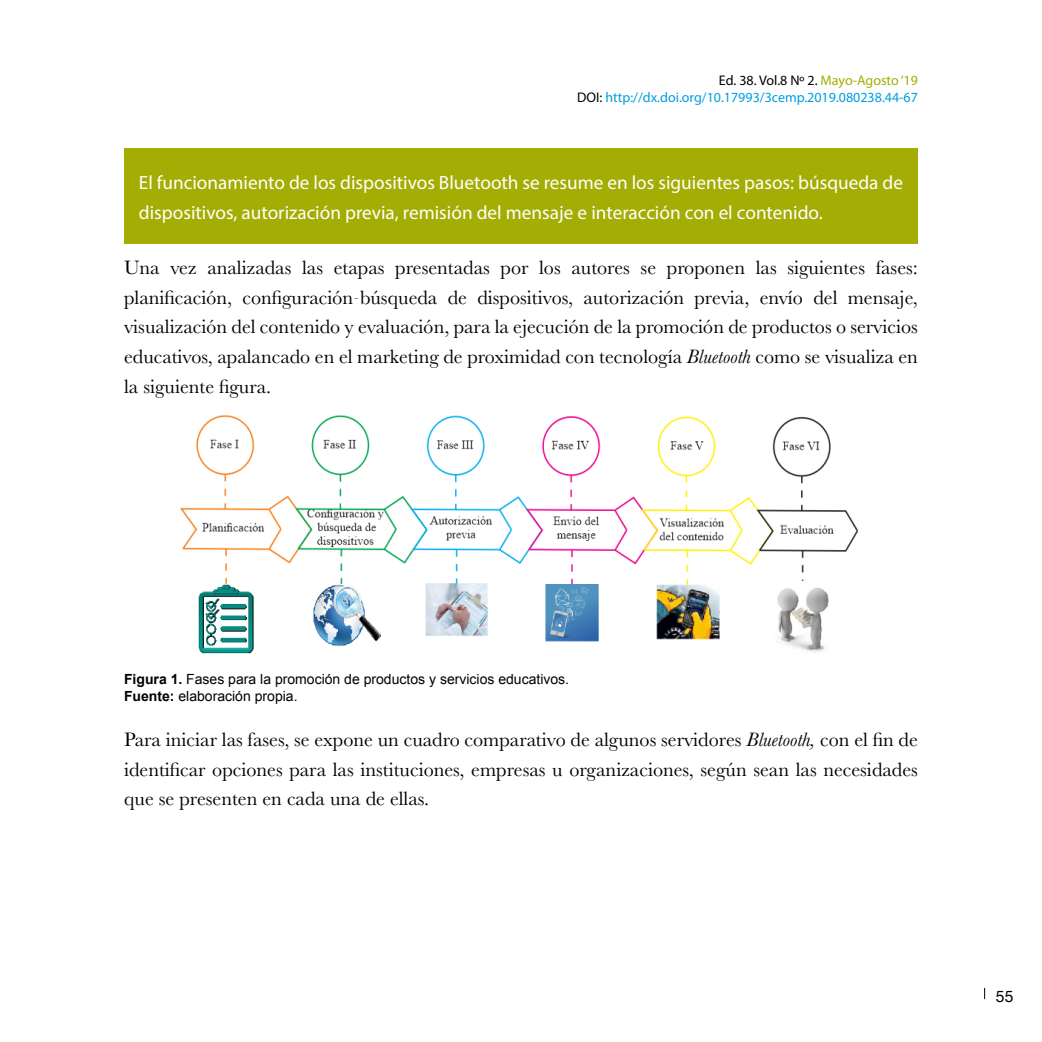
<style>
.page{position:relative;width:1042px;height:1042px;background:#fff}
.page>*{position:absolute;margin:0;border:0;box-sizing:border-box;transform-origin:0 0}
.t1{font:20.12px/29.8px "Baskerville";color:#000;text-align:justify}
.t2{font:19.25px/29.8px "Myriad Pro";color:#fff}
.t3{font:15.75px "Helvetica Neue";color:#000}
.t4{font:14px/17.5px "Arial";color:#000}
.t5{font:14px/16.8px "Myriad Pro";color:#009ee0;text-align:right}
.s1{color:#000}
.s2{color:#a3ad03}
.s3{font-family:"Helvetica Neue";font-weight:200}
.s4{font-style:italic}
.s5{font-weight:700}
</style>
<div class="page">
<div style="left:124px;top:149px;width:794px;height:95px;background:#a3ad03"></div>
<img style="left:180px;top:414px;width:679px;height:240px">
<p class="t5" style="left:577px;top:72px;width:342px"><span class="s1">Ed. 38. Vol.8 Nº 2.</span> <span class="s2">Mayo-Agosto ‘19<br></span><span class="s1">DOI:</span> http://dx.doi.org/10.17993/3cemp.2019.080238.44-67</p>
<p class="t2" style="left:139px;top:167px;width:765px">El funcionamiento de los dispositivos Bluetooth se resume en los siguientes pasos: búsqueda de dispositivos, autorización previa, remisión del mensaje e interacción con el contenido.</p>
<p class="t1" style="left:124px;top:253px;width:795px">Una vez analizadas las etapas presentadas por los autores se proponen las siguientes fases: planificación, configuración<span class="s3">-</span>búsqueda de dispositivos, autorización previa, envío del mensaje, visualización del contenido y evaluación, para la ejecución de la promoción de productos o servicios educativos, apalancado en el marketing de proximidad con tecnología <span class="s4">Bluetooth</span> como se visualiza en la siguiente figura.</p>
<p class="t4" style="left:124px;top:670px;width:447px"><span class="s5">Figura 1.</span> Fases para la promoción de productos y servicios educativos.<br><span class="s5">Fuente:</span> elaboración propia.</p>
<p class="t1" style="left:124px;top:725px;width:795px">Para iniciar las fases, se expone un cuadro comparativo de algunos servidores <span class="s4">Bluetooth,</span> con el fin de identificar opciones para las instituciones, empresas u organizaciones, según sean las necesidades que se presenten en cada una de ellas.</p>
<p class="t3" style="left:996px;top:984px;width:19px">55</p>
</div>
